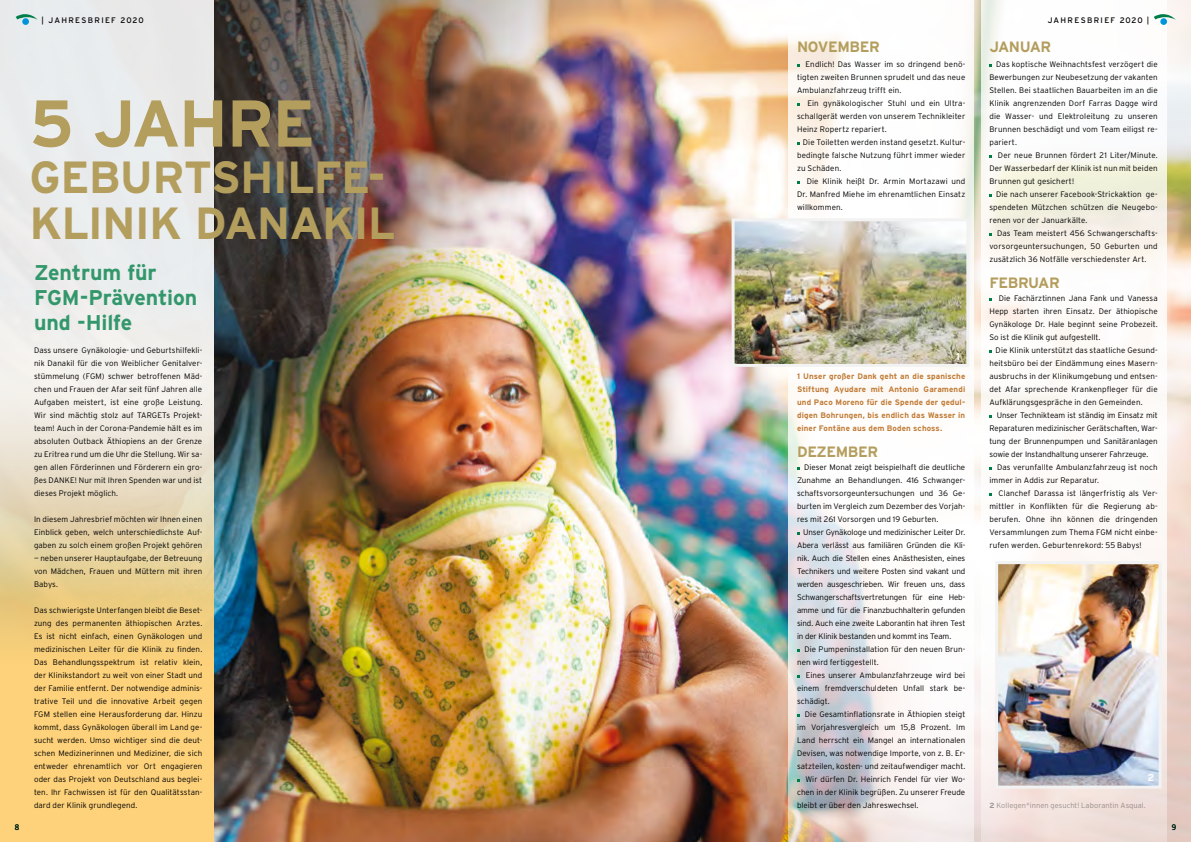
<style>
.page{position:relative;width:1191px;height:842px;background:#fff}
.page>*{position:absolute;margin:0;border:0;box-sizing:border-box;transform-origin:0 0}
.t1{font:700 66px "Interstate";letter-spacing:-.025em;color:#b49e5e}
.t2{font:700 45px/46px "Interstate";letter-spacing:-.02em;color:#b49e5e}
.t3{font:700 21.3px/24.9px "Interstate";letter-spacing:-.01em;color:#33976c}
.t4{font:700 15px "Interstate";letter-spacing:-.03em;color:#b49e5e}
.t5{font:700 10px "Interstate";color:#fff}
.t6{font:300 8px/13px "Interstate";letter-spacing:.01em;color:#000;text-align:justify}
.t7{font:700 8px/13px "Interstate";letter-spacing:.015em;color:#c17c37;text-align:justify}
.t8{font:8px "Interstate";letter-spacing:.16em;color:#000}
.t9{font:8px "Frutiger";color:#000}
.t10{font:300 7.5px "Interstate";letter-spacing:.005em;color:#a1a1a1}
.s1{font-weight:700}
</style>
<div class="page">
<img style="left:214px;top:0;width:977px;height:842px">
<div style="left:0;top:289px;width:214px;height:553px;background:#fed27a"></div>
<svg style="left:0;top:0;width:214px;height:593px;background:#eae7dc"></svg>
<svg style="left:788px;top:0;width:185px;height:842px"></svg>
<svg style="left:981px;top:0;width:185px;height:842px"></svg>
<img style="left:999px;top:565px;width:158px;height:219px">
<div style="left:995px;top:561px;width:166px;height:227px;border:3px solid #f2f2f2"></div>
<img style="left:735px;top:222px;width:230px;height:141px">
<div style="left:731px;top:218px;width:238px;height:149px;border:3px solid #f2f2f2"></div>
<svg style="left:16px;top:14px;width:22px;height:6px"></svg>
<div style="left:22px;top:18px;width:7px;height:7px;background:#0095db;border-radius:50%"></div>
<svg style="left:1153px;top:14px;width:22px;height:6px"></svg>
<div style="left:1160px;top:18px;width:7px;height:7px;background:#0095db;border-radius:50%"></div>
<p class="t8" style="left:42px;top:15px;width:104px">| JAHRESBRIEF 2020</p>
<p class="t9" style="left:15px;top:822px;width:6px">8</p>
<h1 class="t1" style="left:30px;top:87px;width:287px">5 JAHRE</h1>
<h2 class="t2" style="left:30px;top:153px;width:368px">GEBURTSHILFE-<br>KLINIK DANAKIL</h2>
<h3 class="t3" style="left:34px;top:260px;width:165px">Zentrum für<br>FGM-Prävention und -Hilfe</h3>
<p class="t6" style="left:34px;top:344px;width:170px">Dass unsere Gynäkologie- und Geburtshilfekli&shy;nik Danakil für die von Weiblicher Genitalver&shy;stümmelung (FGM) schwer betroffenen Mäd&shy;chen und Frauen der Afar seit fünf Jahren alle Aufgaben meistert, ist eine große Leistung.<br>Wir sind mächtig stolz auf TARGETs Projekt&shy;team! Auch in der Corona-Pandemie hält es im absoluten Outback Äthiopiens an der Grenze zu Eritrea rund um die Uhr die Stellung. Wir sa&shy;gen allen Förderinnen und Förderern ein gro&shy;ßes DANKE! Nur mit Ihren Spenden war und ist dieses Projekt möglich.</p>
<p class="t6" style="left:34px;top:513px;width:170px">In diesem Jahresbrief möchten wir Ihnen einen Einblick geben, welch unterschiedlichste Auf&shy;gaben zu solch einem großen Projekt gehören</p>
<p class="t6" style="left:34px;top:552px;width:170px">— neben unserer Hauptaufgabe, der Betreuung von Mädchen, Frauen und Müttern mit ihren Babys.</p>
<p class="t6" style="left:34px;top:604px;width:170px">Das schwierigste Unterfangen bleibt die Beset&shy;zung des permanenten äthiopischen Arztes.<br>Es ist nicht einfach, einen Gynäkologen und medizinischen Leiter für die Klinik zu finden.<br>Das Behandlungsspektrum ist relativ klein, der Klinikstandort zu weit von einer Stadt und der Familie entfernt. Der notwendige adminis&shy;trative Teil und die innovative Arbeit gegen FGM stellen eine Herausforderung dar. Hinzu kommt, dass Gynäkologen überall im Land ge&shy;sucht werden. Umso wichtiger sind die deut&shy;schen Medizinerinnen und Mediziner, die sich entweder ehrenamtlich vor Ort engagieren oder das Projekt von Deutschland aus beglei&shy;ten. Ihr Fachwissen ist für den Qualitätsstan&shy;dard der Klinik grundlegend.</p>
<h3 class="t4" style="left:797px;top:38px;width:84px">NOVEMBER</h3>
<p class="t6" style="left:797px;top:58px;width:170px;text-indent:8px">Endlich! Das Wasser im so dringend benö&shy;tigten zweiten Brunnen sprudelt und das neue Ambulanzfahrzeug trifft ein.</p>
<p class="t6" style="left:797px;top:97px;width:170px;text-indent:10px">Ein gynäkologischer Stuhl und ein Ultra&shy;schallgerät werden von unserem Technikleiter Heinz Ropertz repariert.</p>
<p class="t6" style="left:797px;top:136px;width:170px;text-indent:6px">Die Toiletten werden instand gesetzt. Kultur&shy;bedingte falsche Nutzung führt immer wieder zu Schäden.</p>
<p class="t6" style="left:797px;top:175px;width:170px;text-indent:10px">Die Klinik heißt Dr. Armin Mortazawi und Dr. Manfred Miehe im ehrenamtlichen Einsatz willkommen.</p>
<p class="t5" style="left:956px;top:350px;width:5px">1</p>
<p class="t7" style="left:797px;top:370px;width:170px">1 Unser großer Dank geht an die spanische Stiftung Ayudare mit Antonio Garamendi und Paco Moreno für die Spende der gedul&shy;digen Bohrungen, bis endlich das Wasser in einer Fontäne aus dem Boden schoss.</p>
<h3 class="t4" style="left:797px;top:444px;width:83px">DEZEMBER</h3>
<p class="t6" style="left:797px;top:461px;width:170px;text-indent:7px">Dieser Monat zeigt beispielhaft die deutliche Zunahme an Behandlungen. 416 Schwanger&shy;schaftsvorsorgeuntersuchungen und 36 Ge&shy;burten im Vergleich zum Dezember des Vorjah&shy;res mit 261 Vorsorgen und 19 Geburten.</p>
<p class="t6" style="left:797px;top:526px;width:170px;text-indent:6px">Unser Gynäkologe und medizinischer Leiter Dr.<br>Abera verlässt aus familiären Gründen die Kli&shy;nik. Auch die Stellen eines Anästhesisten, eines Technikers und weitere Posten sind vakant und werden ausgeschrieben. Wir freuen uns, dass Schwangerschaftsvertretungen für eine Heb&shy;amme und für die Finanzbuchhalterin gefunden sind. Auch eine zweite Laborantin hat ihren Test in der Klinik bestanden und kommt ins Team.</p>
<p class="t6" style="left:797px;top:643px;width:170px;text-indent:7px">Die Pumpeninstallation für den neuen Brun&shy;nen wird fertiggestellt.</p>
<p class="t6" style="left:797px;top:669px;width:170px;text-indent:9px">Eines unserer Ambulanzfahrzeuge wird bei einem fremdverschuldeten Unfall stark be&shy;schädigt.</p>
<p class="t6" style="left:805px;top:708px;width:162px">Die Gesamtinflationsrate in Äthiopien steigt</p>
<p class="t6" style="left:797px;top:721px;width:170px">im Vorjahresvergleich um 15,8 Prozent. Im</p>
<p class="t6" style="left:797px;top:734px;width:170px">Land herrscht ein Mangel an internationalen</p>
<p class="t6" style="left:797px;top:747px;width:170px">Devisen, was notwendige Importe, von z. B. Er-</p>
<p class="t6" style="left:797px;top:760px;width:170px">satzteilen, kosten- und zeitaufwendiger macht.</p>
<p class="t6" style="left:805px;top:773px;width:161px">Wir dürfen Dr. Heinrich Fendel für vier Wo-</p>
<p class="t6" style="left:797px;top:786px;width:170px">chen in der Klinik begrüßen. Zu unserer Freude</p>
<p class="t6" style="left:797px;top:799px;width:123px">bleibt er über den Jahreswechsel.</p>
<p class="t8" style="left:1047px;top:15px;width:103px">JAHRESBRIEF 2020 |</p>
<h3 class="t4" style="left:989px;top:38px;width:63px">JANUAR</h3>
<p class="t6" style="left:989px;top:58px;width:170px;text-indent:7px">Das koptische Weihnachtsfest verzögert die Bewerbungen zur Neubesetzung der vakanten Stellen. Bei staatlichen Bauarbeiten im an die Klinik angrenzenden Dorf Farras Dagge wird die Wasser- und Elektroleitung zu unseren Brunnen beschädigt und vom Team eiligst re&shy;pariert.</p>
<p class="t6" style="left:989px;top:149px;width:170px;text-indent:9px">Der neue Brunnen fördert 21 Liter/Minute.<br>Der Wasserbedarf der Klinik ist nun mit beiden Brunnen gut gesichert!</p>
<p class="t6" style="left:989px;top:188px;width:170px;text-indent:7px">Die nach unserer Facebook-Strickaktion ge&shy;spendeten Mützchen schützen die Neugebo&shy;renen vor der Januarkälte.</p>
<p class="t6" style="left:989px;top:227px;width:170px;text-indent:8px">Das Team meistert 456 Schwangerschafts&shy;vorsorgeuntersuchungen, 50 Geburten und zusätzlich 36 Notfälle verschiedenster Art.</p>
<h3 class="t4" style="left:989px;top:275px;width:72px">FEBRUAR</h3>
<p class="t6" style="left:989px;top:292px;width:170px;text-indent:9px">Die Fachärztinnen Jana Fank und Vanessa Hepp starten ihren Einsatz. Der äthiopische Gynäkologe Dr. Hale beginnt seine Probezeit.<br>So ist die Klinik gut aufgestellt.</p>
<p class="t6" style="left:989px;top:344px;width:170px;text-indent:6px">Die Klinik unterstützt das staatliche Gesund&shy;heitsbüro bei der Eindämmung eines Masern&shy;ausbruchs in der Klinikumgebung und entsen&shy;det Afar sprechende Krankenpfleger für die Aufklärungsgespräche in den Gemeinden.</p>
<p class="t6" style="left:989px;top:409px;width:170px;text-indent:7px">Unser Technikteam ist ständig im Einsatz mit Reparaturen medizinischer Gerätschaften, War&shy;tung der Brunnenpumpen und Sanitäranlagen sowie der Instandhaltung unserer Fahrzeuge.</p>
<p class="t6" style="left:989px;top:461px;width:170px;text-indent:8px">Das verunfallte Ambulanzfahrzeug ist noch immer in Addis zur Reparatur.</p>
<p class="t6" style="left:989px;top:487px;width:170px;text-indent:9px">Clanchef Darassa ist längerfristig als Ver&shy;mittler in Konflikten für die Regierung ab&shy;berufen. Ohne ihn können die dringenden Versammlungen zum Thema FGM nicht einbe&shy;rufen werden. Geburtenrekord: 55 Babys!</p>
<p class="t5" style="left:1147px;top:772px;width:8px">2</p>
<p class="t10" style="left:989px;top:801px;width:158px"><span class="s1">2</span> Kollegen*innen gesucht! Laborantin Asqual.</p>
<p class="t9" style="left:1171px;top:822px;width:6px">9</p>
</div>
